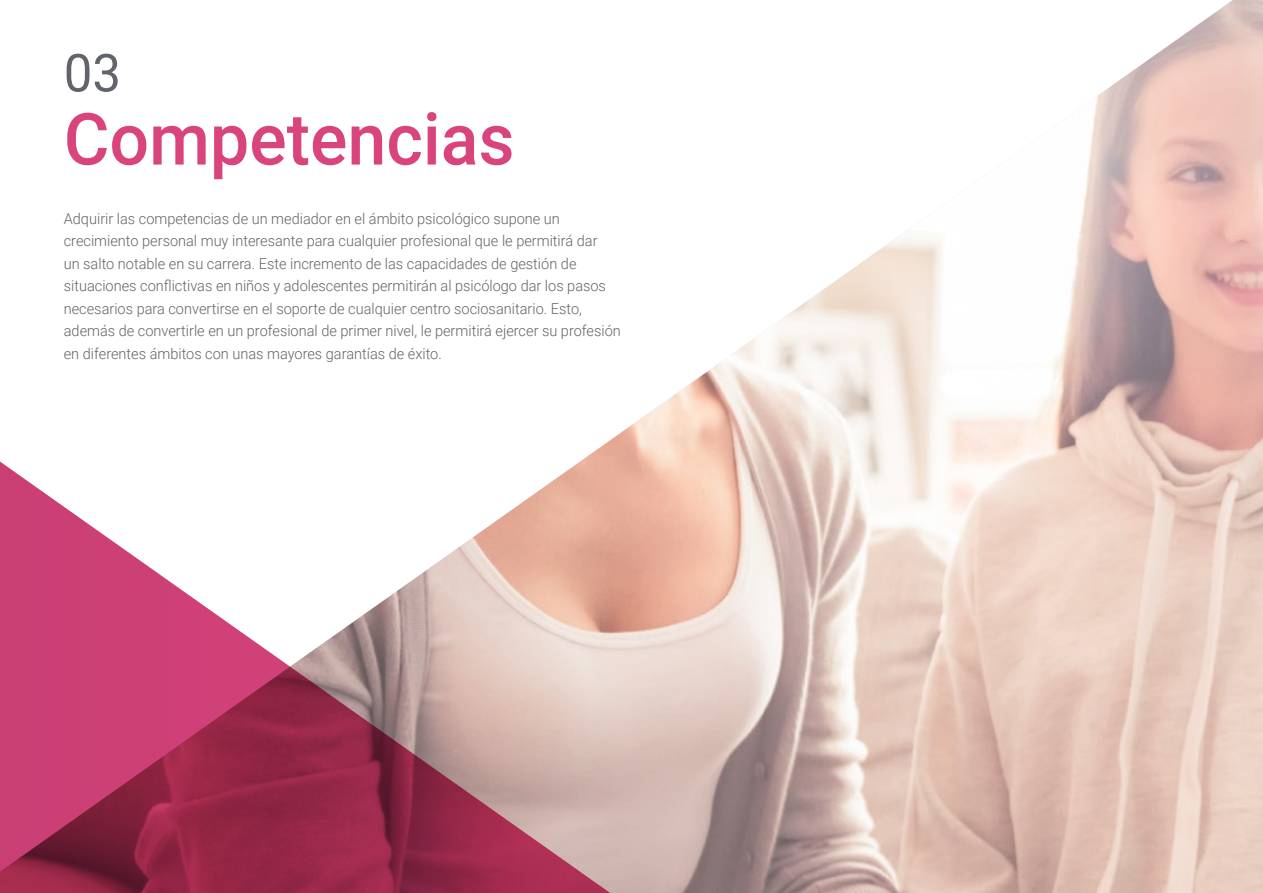
<style>
.page{position:relative;width:1263px;height:893px;background:#fff}
.page>*{position:absolute;margin:0;border:0;box-sizing:border-box;transform-origin:0 0}
.t1{font:500 72px "Roboto";color:#da447d}
.t2{font:52.5px "Roboto";color:#61646a}
.t3{font:300 15px/22.5px "Roboto";color:#61646a}
</style>
<div class="page">
<img style="left:602px;top:0;width:661px;height:893px">
<svg style="left:0;top:446px;width:640px;height:447px"></svg>
<h2 class="t2" style="left:64px;top:36px;width:59px">03</h2>
<h1 class="t1" style="left:64px;top:89px;width:452px">Competencias</h1>
<p class="t3" style="left:64px;top:207px;width:558px">Adquirir las competencias de un mediador en el ámbito psicológico supone un crecimiento personal muy interesante para cualquier profesional que le permitirá dar<br>un salto notable en su carrera. Este incremento de las capacidades de gestión de situaciones conflictivas en niños y adolescentes permitirán al psicólogo dar los pasos necesarios para convertirse en el soporte de cualquier centro sociosanitario. Esto, además de convertirle en un profesional de primer nivel, le permitirá ejercer su profesión en diferentes ámbitos con unas mayores garantías de éxito.</p>
</div>
